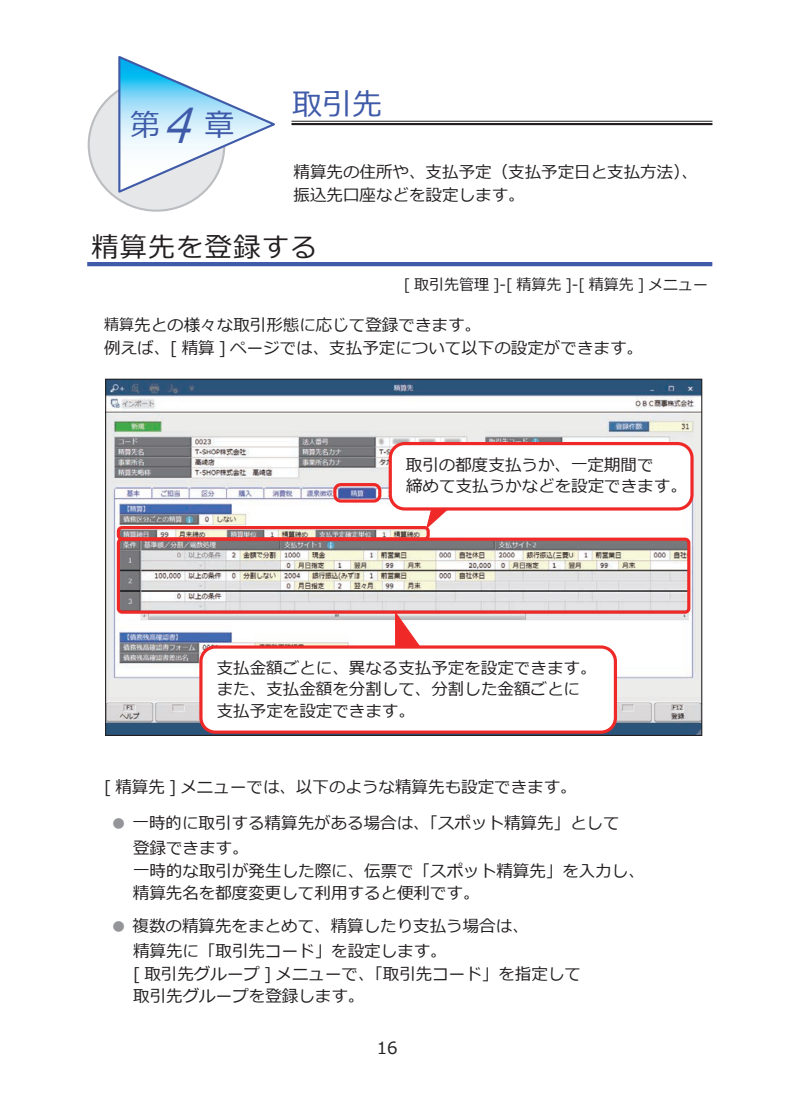
<style>
.page{position:relative;width:800px;height:1119px;background:#fff}
.page>*{position:absolute;margin:0;border:0;box-sizing:border-box;transform-origin:0 0}
.t1{font:italic 48.15px "Meiryo";color:#3f5aa8;scale:.88 1}
.RDタイトルスタイル{font:30px "Meiryo";color:#3f5aa8}
.見出し２{font:27px "Meiryo";letter-spacing:.05em;color:#231f20}
.t2{font:16.8px "Meiryo";color:#231f20}
.メモスタイル{font:16.5px "Meiryo";color:#231f20}
.見出し３本文スタイル{font:16.5px "Meiryo";color:#231f20}
.注釈スタイル{font:16.5px "Meiryo";color:#231f20}
.見出し３メモスタイル{font:16.5px/21.3px "Meiryo";color:#231f20}
.メニュー名スタイル{font:15px "Meiryo";color:#231f20}
.s1{font-size:15px}
.s2{color:#939598}
</style>
<div class="page">
<hr style="left:291px;top:121px;width:421px;height:1px;background:#231f20">
<hr style="left:291px;top:123px;width:421px;height:2px;background:#231f20">
<div style="left:89px;top:79px;width:135px;height:132px;background:#e6e7e9;border-radius:50%"></div>
<svg style="left:117px;top:56px;width:158px;height:139px"></svg>
<img style="left:107px;top:380px;width:593px;height:354px">
<hr style="left:87px;top:262px;width:625px;height:4px;background:#3f5aa8">
<svg style="left:383px;top:613px;width:46px;height:32px"></svg>
<div style="left:117px;top:537px;width:573px;height:76px;border:3px solid #ee2928;border-radius:4px"></div>
<div style="left:117px;top:526px;width:312px;height:14px;border:3px solid #ee2928;border-radius:4px"></div>
<svg style="left:407px;top:510px;width:64px;height:20px"></svg>
<div style="left:390px;top:443px;width:301px;height:66px;background:#fff;border-radius:14px"></div>
<div style="left:388px;top:442px;width:305px;height:68px;border:3px solid #ee2928;border-radius:14px"></div>
<div style="left:333px;top:483px;width:48px;height:19px;border:3px solid #ee2928;border-radius:6px"></div>
<div style="left:201px;top:647px;width:414px;height:85px;background:#fff;border-radius:14px"></div>
<div style="left:199px;top:645px;width:418px;height:88px;border:3px solid #ee2928;border-radius:14px"></div>
<p class="t1" style="left:154px;top:92px;width:76px">４</p>
<p class="RDタイトルスタイル" style="left:130px;top:104px;width:31px">第</p>
<p class="RDタイトルスタイル" style="left:204px;top:104px;width:31px">章</p>
<p class="RDタイトルスタイル" style="left:292px;top:83px;width:91px">取引先</p>
<p class="見出し３本文スタイル" style="left:293px;top:160px;width:406px">精算先の住所や、支払予定（支払予定日と支払方法）、</p>
<p class="見出し３本文スタイル" style="left:293px;top:183px;width:232px">振込先口座などを設定します。</p>
<p class="見出し２" style="left:91px;top:228px;width:227px">精算先を登録する</p>
<p class="メニュー名スタイル" style="left:404px;top:274px;width:305px">[ 取引先管理 ]-[ 精算先 ]-[ 精算先 ] メニュー</p>
<p class="見出し３本文スタイル" style="left:104px;top:313px;width:378px"><span class="s1">精算</span>先との様々な取引形態に応じて登録できます。</p>
<p class="見出し３本文スタイル" style="left:104px;top:336px;width:540px">例えば、[ 精算 ] ページでは、支払予定について以下の設定ができます。</p>
<p class="注釈スタイル" style="left:406px;top:453px;width:249px">取引の都度支払うか、一定期間で</p>
<p class="注釈スタイル" style="left:406px;top:474px;width:282px">締めて支払うかなどを設定できます。</p>
<p class="注釈スタイル" style="left:217px;top:656px;width:381px">支払金額ごとに、異なる支払予定を設定できます。</p>
<p class="見出し３メモスタイル" style="left:217px;top:679px;width:364px">また、支払金額を分割して、分割した金額ごとに支払予定を設定できます。</p>
<p class="見出し３本文スタイル" style="left:104px;top:775px;width:474px">[ 精算先 ] メニューでは、以下のような精算先も設定できます。</p>
<p class="メモスタイル" style="left:110px;top:811px;width:510px"><span class="s2">●</span> 一時的に取引する精算先がある場合は、「スポット精算先」として</p>
<p class="メモスタイル" style="left:133px;top:836px;width:117px">登録できます。</p>
<p class="メモスタイル" style="left:133px;top:859px;width:513px">一時的な取引が発生した際に、伝票で「スポット精算先」を入力し、</p>
<p class="メモスタイル" style="left:133px;top:881px;width:348px">精算先名を都度変更して利用すると便利です。</p>
<p class="メモスタイル" style="left:110px;top:914px;width:420px"><span class="s2">●</span> 複数の精算先をまとめて、精算したり支払う場合は、</p>
<p class="メモスタイル" style="left:133px;top:938px;width:315px">精算先に「取引先コード」を設定します。</p>
<p class="メモスタイル" style="left:133px;top:961px;width:449px">[ 取引先グループ ] メニューで、「取引先コード」を指定して</p>
<p class="メモスタイル" style="left:133px;top:984px;width:233px">取引先グループを登録します。</p>
<p class="t2" style="left:376px;top:1036px;width:22px">16</p>
</div>
